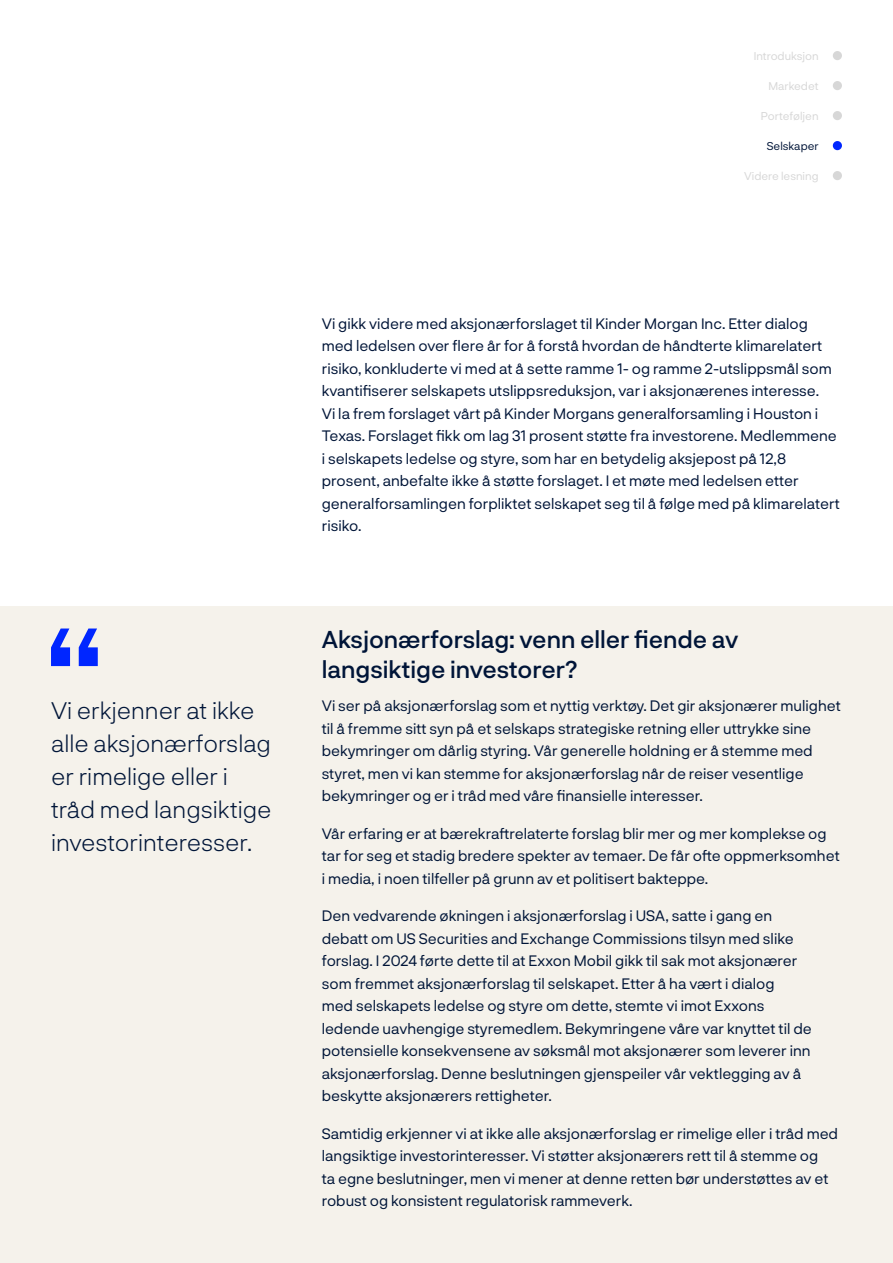
<style>
.page{position:relative;width:893px;height:1263px;background:#fff}
.page>*{position:absolute;margin:0;border:0;box-sizing:border-box;transform-origin:0 0}
.t1{font:300 24px/33px "Norges Bank";color:#001538}
.H3__Overskrifter{font:500 24px/30px "Norges Bank";color:#001538}
.Brødtekst{font:15px/22.5px "Norges Bank";color:#001538}
.t2{font:11.25px "Norges Bank";color:#d7d7d7}
.t3{font:11.25px "Norges Bank";color:#001538}
</style>
<div class="page">
<div style="left:0;top:607px;width:893px;height:656px;background:#f5f2eb"></div>
<svg style="left:51px;top:628px;width:47px;height:38px"></svg>
<div style="left:833px;top:51px;width:9px;height:9px;background:#d7d7d7;border-radius:50%"></div>
<div style="left:833px;top:81px;width:9px;height:9px;background:#d7d7d7;border-radius:50%"></div>
<div style="left:833px;top:111px;width:9px;height:9px;background:#d7d7d7;border-radius:50%"></div>
<div style="left:833px;top:141px;width:9px;height:9px;background:#0026ff;border-radius:50%"></div>
<div style="left:833px;top:171px;width:9px;height:9px;background:#d7d7d7;border-radius:50%"></div>
<p class="t2" style="left:754px;top:48px;width:66px">Introduksjon</p>
<p class="t2" style="left:768px;top:78px;width:52px">Markedet</p>
<p class="t2" style="left:761px;top:108px;width:59px">Porteføljen</p>
<p class="t3" style="left:767px;top:138px;width:53px">Selskaper</p>
<p class="t2" style="left:744px;top:168px;width:76px">Videre lesning</p>
<h1 class="t1" style="left:51px;top:692px;width:222px">Vi erkjenner at ikke alle aksjonærforslag er rimelige eller i tråd med langsiktige investorinteresser.</h1>
<p class="Brødtekst" style="left:322px;top:311px;width:520px">Vi gikk videre med aksjonærforslaget til Kinder Morgan Inc. Etter dialog med ledelsen over flere år for å forstå hvordan de håndterte klimarelatert risiko, konkluderte vi med at å sette ramme 1- og ramme 2-utslippsmål som kvantifiserer selskapets utslippsreduksjon, var i aksjonærenes interesse.<br>Vi la frem forslaget vårt på Kinder Morgans generalforsamling i Houston i Texas. Forslaget fikk om lag 31 prosent støtte fra investorene. Medlemmene i selskapets ledelse og styre, som har en betydelig aksjepost på 12,8 prosent, anbefalte ikke å støtte forslaget. I et møte med ledelsen etter generalforsamlingen forpliktet selskapet seg til å følge med på klimarelatert risiko.</p>
<p class="H3__Overskrifter" style="left:322px;top:623px;width:418px">Aksjonærforslag: venn eller fiende av langsiktige investorer?</p>
<p class="Brødtekst" style="left:322px;top:694px;width:521px">Vi ser på aksjonærforslag som et nyttig verktøy. Det gir aksjonærer mulighet til å fremme sitt syn på et selskaps strategiske retning eller uttrykke sine bekymringer om dårlig styring. Vår generelle holdning er å stemme med styret, men vi kan stemme for aksjonærforslag når de reiser vesentlige bekymringer og er i tråd med våre finansielle interesser.</p>
<p class="Brødtekst" style="left:322px;top:821px;width:520px">Vår erfaring er at bærekraftrelaterte forslag blir mer og mer komplekse og tar for seg et stadig bredere spekter av temaer. De får ofte oppmerksomhet i media, i noen tilfeller på grunn av et politisert bakteppe.</p>
<p class="Brødtekst" style="left:322px;top:904px;width:492px">Den vedvarende økningen i aksjonærforslag i USA, satte i gang en debatt om US Securities and Exchange Commissions tilsyn med slike forslag. I 2024 førte dette til at Exxon Mobil gikk til sak mot aksjonærer som fremmet aksjonærforslag til selskapet. Etter å ha vært i dialog<br>med selskapets ledelse og styre om dette, stemte vi imot Exxons ledende uavhengige styremedlem. Bekymringene våre var knyttet til de potensielle konsekvensene av søksmål mot aksjonærer som leverer inn aksjonærforslag. Denne beslutningen gjenspeiler vår vektlegging av å beskytte aksjonærers rettigheter.</p>
<p class="Brødtekst" style="left:322px;top:1121px;width:518px">Samtidig erkjenner vi at ikke alle aksjonærforslag er rimelige eller i tråd med langsiktige investorinteresser. Vi støtter aksjonærers rett til å stemme og<br>ta egne beslutninger, men vi mener at denne retten bør understøttes av et robust og konsistent regulatorisk rammeverk.</p>
<p class="t3" style="left:322px;top:1197px;width:135px">Ansvarlig forvaltning 2024</p>
</div>
